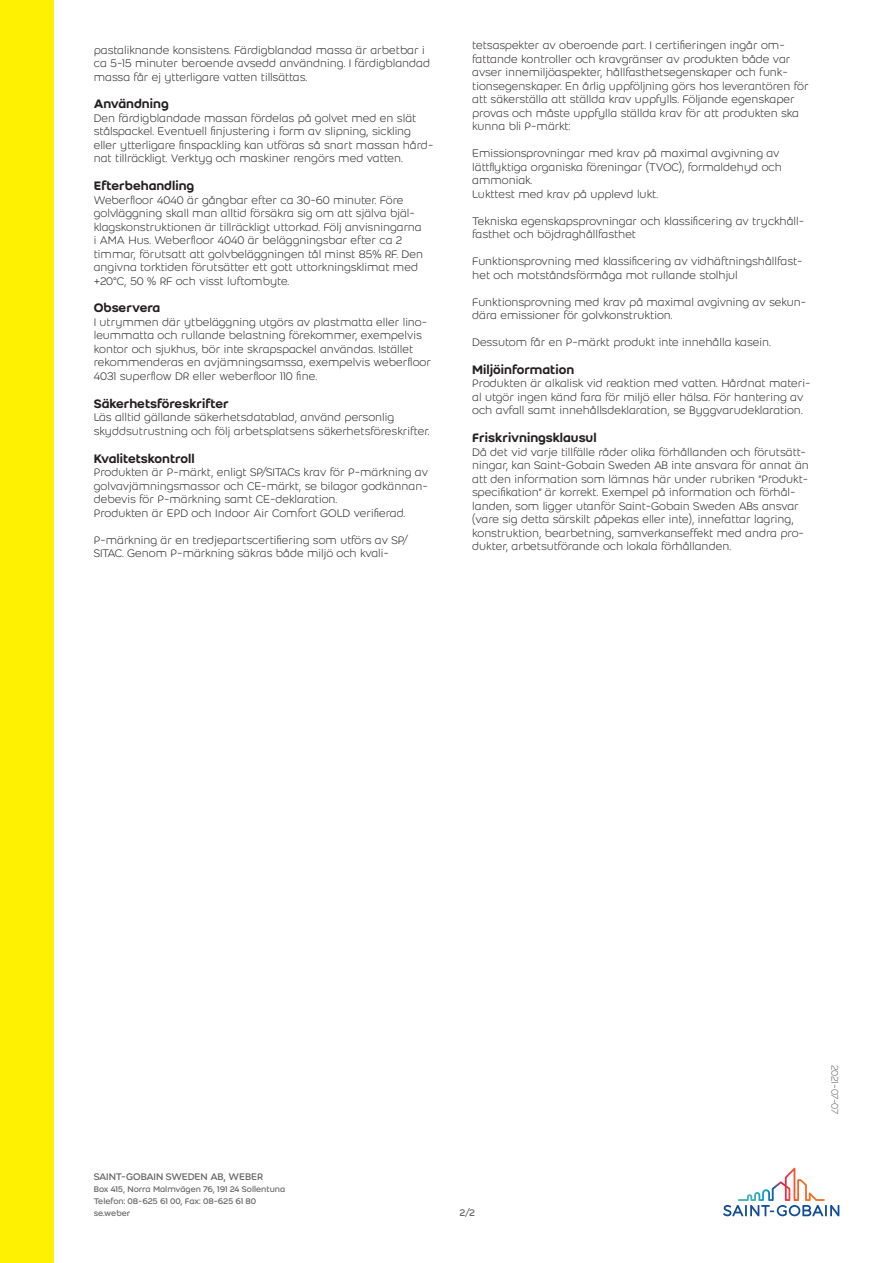
<style>
.page{position:relative;width:893px;height:1263px;background:#fff}
.page>*{position:absolute;margin:0;border:0;box-sizing:border-box;transform-origin:0 0}
.Second_header{font:500 13.5px "Weber";color:#231f20}
.Body_text{font:300 12px/13.5px "Weber";color:#231f20}
.t1{font:10.5px "Weber";letter-spacing:-.01em;color:#636366}
.Last_modification_da{font:300 10.5px "Weber";letter-spacing:-.04em;color:#636366}
.t2{font:9px/12px "Weber";letter-spacing:-.005em;color:#636366}
</style>
<div class="page">
<div style="left:0;top:0;width:54px;height:1263px;background:#fff101"></div>
<svg style="left:723px;top:1168px;width:116px;height:48px"></svg>
<p class="Body_text" style="left:94px;top:43px;width:338px">pastaliknande konsistens. Färdigblandad massa är arbetbar i ca 5-15 minuter beroende avsedd användning. I färdigblandad massa får ej ytterligare vatten tillsättas.</p>
<p class="Second_header" style="left:94px;top:94px;width:77px">Användning</p>
<p class="Body_text" style="left:94px;top:111px;width:341px">Den färdigblandade massan fördelas på golvet med en slät stålspackel. Eventuell finjustering i form av slipning, sickling eller ytterligare finspackling kan utföras så snart massan hård&shy;nat tillräckligt. Verktyg och maskiner rengörs med vatten.</p>
<p class="Second_header" style="left:94px;top:176px;width:102px">Efterbehandling</p>
<p class="Body_text" style="left:94px;top:193px;width:331px">Weberfloor 4040 är gångbar efter ca 30-60 minuter. Före golvläggning skall man alltid försäkra sig om att själva bjäl&shy;klagskonstruktionen är tillräckligt uttorkad. Följ anvisningarna i AMA Hus. Weberfloor 4040 är beläggningsbar efter ca 2 timmar, förutsatt att golvbeläggningen tål minst 85% RF. Den angivna torktiden förutsätter ett gott uttorkningsklimat med +20°C, 50 % RF och visst luftombyte.</p>
<p class="Second_header" style="left:94px;top:298px;width:68px">Observera</p>
<p class="Body_text" style="left:94px;top:315px;width:339px">I utrymmen där ytbeläggning utgörs av plastmatta eller lino&shy;leummatta och rullande belastning förekommer, exempelvis kontor och sjukhus, bör inte skrapspackel användas. Istället rekommenderas en avjämningsamssa, exempelvis weberfloor 4031 superflow DR eller weberfloor 110 fine.</p>
<p class="Second_header" style="left:94px;top:393px;width:137px">Säkerhetsföreskrifter</p>
<p class="Body_text" style="left:94px;top:410px;width:337px">Läs alltid gällande säkerhetsdatablad, använd personlig skyddsutrustning och följ arbetsplatsens säkerhetsföreskrifter.</p>
<p class="Second_header" style="left:94px;top:448px;width:102px">Kvalitetskontroll</p>
<p class="Body_text" style="left:94px;top:465px;width:336px">Produkten är P-märkt, enligt SP/SITACs krav för P-märkning av golvavjämningsmassor och CE-märkt, se bilagor godkännan&shy;debevis för P-märkning samt CE-deklaration.<br>Produkten är EPD och Indoor Air Comfort GOLD verifierad.</p>
<p class="Body_text" style="left:94px;top:533px;width:316px">P-märkning är en tredjepartscertifiering som utförs av SP/<br>SITAC. Genom P-märkning säkras både miljö och kvali-</p>
<p class="Body_text" style="left:472px;top:38px;width:338px">tetsaspekter av oberoende part. I certifieringen ingår om&shy;fattande kontroller och kravgränser av produkten både var avser innemiljöaspekter, hållfasthetsegenskaper och funk&shy;tionsegenskaper. En årlig uppföljning görs hos leverantören för att säkerställa att ställda krav uppfylls. Följande egenskaper provas och måste uppfylla ställda krav för att produkten ska kunna bli P-märkt:</p>
<p class="Body_text" style="left:472px;top:146px;width:311px">Emissionsprovningar med krav på maximal avgivning av lättflyktiga organiska föreningar (TVOC), formaldehyd och ammoniak.<br>Lukttest med krav på upplevd lukt.</p>
<p class="Body_text" style="left:472px;top:214px;width:333px">Tekniska egenskapsprovningar och klassificering av tryckhåll&shy;fasthet och böjdraghållfasthet</p>
<p class="Body_text" style="left:472px;top:254px;width:332px">Funktionsprovning med klassificering av vidhäftningshållfast&shy;het och motståndsförmåga mot rullande stolhjul</p>
<p class="Body_text" style="left:472px;top:295px;width:335px">Funktionsprovning med krav på maximal avgivning av sekun&shy;dära emissioner för golvkonstruktion.</p>
<p class="Body_text" style="left:472px;top:335px;width:300px">Dessutom får en P-märkt produkt inte innehålla kasein.</p>
<p class="Second_header" style="left:472px;top:360px;width:104px">Miljöinformation</p>
<p class="Body_text" style="left:472px;top:377px;width:340px">Produkten är alkalisk vid reaktion med vatten. Hårdnat materi&shy;al utgör ingen känd fara för miljö eller hälsa. För hantering av och avfall samt innehållsdeklaration, se Byggvarudeklaration.</p>
<p class="Second_header" style="left:472px;top:428px;width:126px">Friskrivningsklausul</p>
<p class="Body_text" style="left:472px;top:445px;width:338px">Då det vid varje tillfälle råder olika förhållanden och förutsätt&shy;ningar, kan Saint-Gobain Sweden AB inte ansvara för annat än att den information som lämnas här under rubriken ”Produkt&shy;specifikation” är korrekt. Exempel på information och förhål&shy;landen, som ligger utanför Saint-Gobain Sweden ABs ansvar (vare sig detta särskilt påpekas eller inte), innefattar lagring, konstruktion, bearbetning, samverkanseffekt med andra pro&shy;dukter, arbetsutförande och lokala förhållanden.</p>
<p class="t1" style="left:94px;top:1169px;width:171px">SAINT-GOBAIN SWEDEN AB, WEBER</p>
<p class="t2" style="left:94px;top:1183px;width:193px">Box 415, Norra Malmvägen 76, 191 24 Sollentuna<br>Telefon: 08-625 61 00, Fax: 08-625 61 80 se.weber</p>
<p class="t1" style="left:459px;top:1205px;width:17px">2/2</p>
<p class="Last_modification_da" style="left:842px;top:1065px;width:51px;rotate:90deg">2021-07-07</p>
</div>
